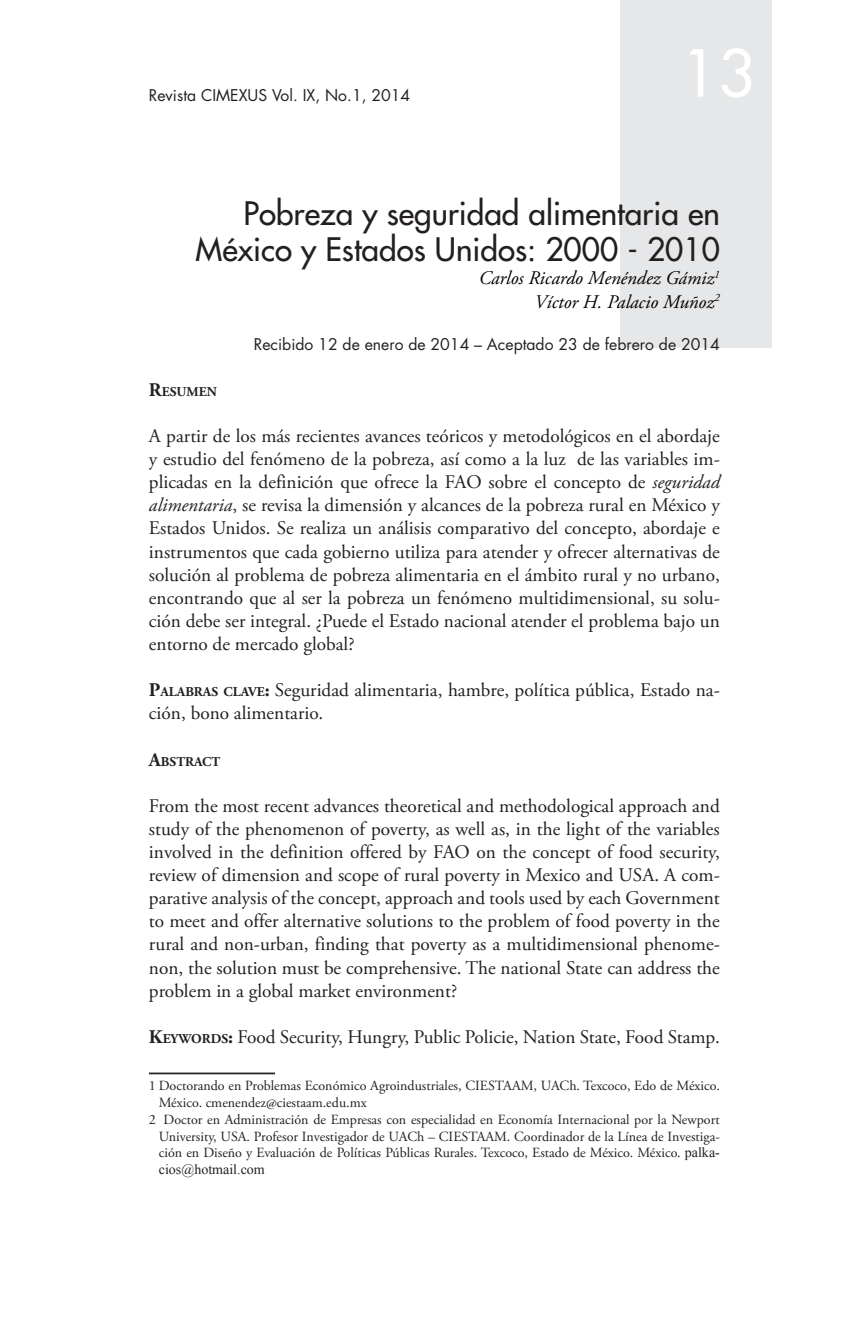
<style>
.page{position:relative;width:844px;height:1340px;background:#fff}
.page>*{position:absolute;margin:0;border:0;box-sizing:border-box;transform-origin:0 0}
.t1{font:500 63px "Futura Std";color:#fff}
.TÍTULOS{font:500 31.5px/36.8px "Futura Std";color:#231f20;text-align:right}
.SubTITULOS{font:19.25px/23.1px "Adobe Garamond Pro";color:#231f20;text-align:justify}
.Autores{font:italic 19.25px "Adobe Garamond Pro";color:#000}
.Recibido-Aceptado{font:15.75px "Futura Std";color:#231f20}
.NOTA_pie{font:14px/16.8px "Adobe Garamond Pro";color:#231f20}
.SubTITULOS-2{font:700 13.47px "Adobe Garamond Pro";color:#231f20}
.s1{font-size:19.25px}
.s2{font-style:italic}
.s3{font-weight:700}
.s4{font-weight:700;font-size:13.47px}
.s5{font-family:"Times New Roman"}
</style>
<div class="page">
<div style="left:620px;top:0;width:151px;height:347px;background:#e6e7e9"></div>
<hr style="left:149px;top:1072px;width:126px;height:2px;background:#231f20">
<p class="Recibido-Aceptado" style="left:149px;top:85px;width:263px">Revista CIMEXUS Vol. IX, No.1, 2014</p>
<p class="t1" style="left:681px;top:34px;width:74px">13</p>
<p class="TÍTULOS" style="left:195px;top:195px;width:525px">Pobreza y seguridad alimentaria en<br>México y Estados Unidos: 2000 - 2010</p>
<p class="Autores" style="left:478px;top:267px;width:242px">Carlos Ricardo Menéndez Gámiz<sup>1</sup></p>
<p class="Autores" style="left:534px;top:290px;width:187px">Víctor H. Palacio Muñoz<sup>2</sup></p>
<p class="Recibido-Aceptado" style="left:254px;top:334px;width:467px">Recibido 12 de enero de 2014 – Aceptado 23 de febrero de 2014</p>
<p class="SubTITULOS-2" style="left:149px;top:383px;width:69px"><span class="s1">R</span>ESUMEN</p>
<p class="SubTITULOS" style="left:149px;top:425px;width:572px">A partir de los más recientes avances teóricos y metodológicos en el abordaje y estudio del fenómeno de la pobreza, así como a la luz de las variables im&shy;plicadas en la definición que ofrece la FAO sobre el concepto de <span class="s2">seguridad alimentaria</span>, se revisa la dimensión y alcances de la pobreza rural en México y Estados Unidos. Se realiza un análisis comparativo del concepto, abordaje e instrumentos que cada gobierno utiliza para atender y ofrecer alternativas de solución al problema de pobreza alimentaria en el ámbito rural y no urbano, encontrando que al ser la pobreza un fenómeno multidimensional, su solu&shy;ción debe ser integral. ¿Puede el Estado nacional atender el problema bajo un entorno de mercado global?</p>
<p class="SubTITULOS" style="left:149px;top:679px;width:572px"><span class="s3">P</span><span class="s4">ALABRAS CLAVE</span><span class="s3">:</span> Seguridad alimentaria, hambre, política pública, Estado na&shy;ción, bono alimentario.</p>
<p class="SubTITULOS-2" style="left:149px;top:753px;width:73px"><span class="s1">A</span>BSTRACT</p>
<p class="SubTITULOS" style="left:149px;top:794px;width:572px">From the most recent advances theoretical and methodological approach and study of the phenomenon of poverty, as well as, in the light of the variables involved in the definition offered by FAO on the concept of food security, review of dimension and scope of rural poverty in Mexico and USA. A com&shy;parative analysis of the concept, approach and tools used by each Government to meet and offer alternative solutions to the problem of food poverty in the rural and non-urban, finding that poverty as a multidimensional phenome&shy;non, the solution must be comprehensive. The national State can address the problem in a global market environment?</p>
<p class="SubTITULOS" style="left:149px;top:1025px;width:572px"><span class="s3">K</span><span class="s4">EYWORDS</span><span class="s3">:</span> Food Security, Hungry, Public Policie, Nation State, Food Stamp.</p>
<p class="NOTA_pie" style="left:159px;top:1077px;width:562px;text-indent:-10px">1 Doctorando en Problemas Económico Agroindustriales, CIESTAAM, UACh. Texcoco, Edo de México.<br>México. cmenendez@ciestaam.edu.mx</p>
<p class="NOTA_pie" style="left:159px;top:1111px;width:562px;text-align:justify;text-indent:-10px">2 Doctor en Administración de Empresas con especialidad en Economía Internacional por la Newport University, USA. Profesor Investigador de UACh – CIESTAAM. Coordinador de la Línea de Investiga&shy;ción en Diseño y Evaluación de Políticas Públicas Rurales. Texcoco, Estado de México. México. <span class="s5">palka&shy;cios@hotmail.com</span></p>
</div>
